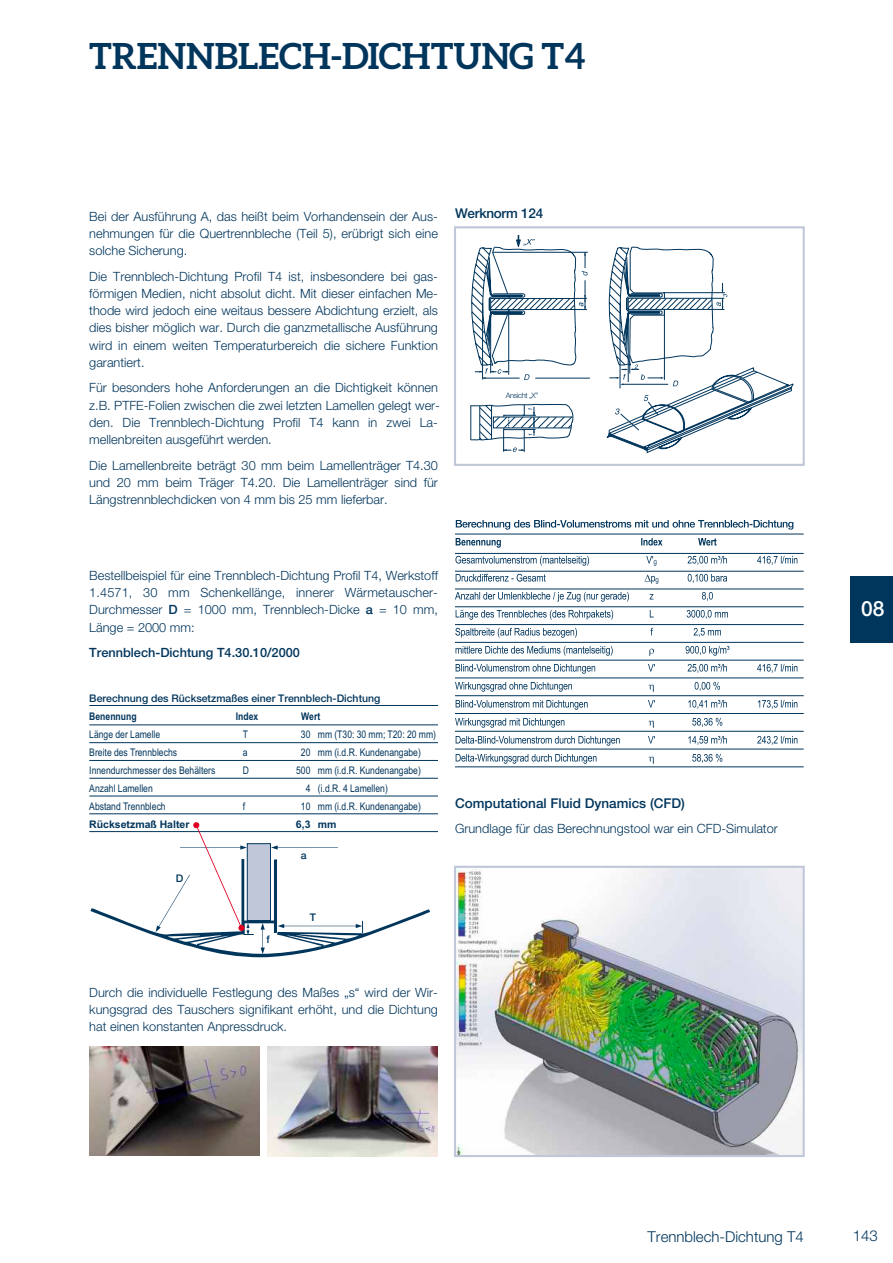
<style>
.page{position:relative;width:893px;height:1263px;background:#fff}
.page>*{position:absolute;margin:0;border:0;box-sizing:border-box;transform-origin:0 0}
.t1{font:700 36px "Aleo";color:#00355c}
.t2{font:700 21px "Helvetica Neue LT Pro";color:#fff}
.t3{font:15px "Helvetica Neue LT Pro";color:#00355c}
.t4{font:700 13.5px "Helvetica Neue LT Pro";color:#00355c}
.t5{font:700 13.5px "Helvetica Neue LT Pro";letter-spacing:-.02em;color:#00355c}
.t6{font:12.75px/17.2px "Helvetica Neue LT Pro";color:#00355c;text-align:justify}
.t7{font:700 12.75px "Helvetica Neue LT Pro";color:#00355c}
.t8{font:10.5px "Arial Narrow";color:#00355c}
.t9{font:700 10.5px "Helvetica Neue LT Pro";color:#00355c}
.t10{font:700 10.5px "Arial";color:#00355c}
.t11{font:700 10.5px "Arial Narrow";color:#00355c}
.t12{font:7.5px "Helvetica Neue LT Pro";letter-spacing:-.04em;color:#00355c}
.s1{font-weight:700}
</style>
<div class="page">
<img style="left:457px;top:869px;width:345px;height:285px">
<div style="left:454px;top:866px;width:351px;height:291px;border:2px solid #c0c7d8"></div>
<img style="left:89px;top:1046px;width:170px;height:110px">
<img style="left:268px;top:1047px;width:170px;height:109px">
<svg style="left:455px;top:520px;width:342px;height:244px"></svg>
<hr style="left:455px;top:534px;width:349px;height:1px;background:#00355c">
<hr style="left:455px;top:553px;width:349px;height:1px;background:#00355c">
<hr style="left:455px;top:571px;width:349px;height:1px;background:#00355c">
<hr style="left:455px;top:589px;width:349px;height:1px;background:#00355c">
<hr style="left:455px;top:606px;width:349px;height:1px;background:#00355c">
<hr style="left:455px;top:624px;width:349px;height:1px;background:#00355c">
<hr style="left:455px;top:642px;width:349px;height:1px;background:#00355c">
<hr style="left:455px;top:660px;width:349px;height:1px;background:#00355c">
<hr style="left:455px;top:677px;width:349px;height:1px;background:#00355c">
<hr style="left:455px;top:695px;width:349px;height:1px;background:#00355c">
<hr style="left:455px;top:713px;width:349px;height:1px;background:#00355c">
<hr style="left:455px;top:731px;width:349px;height:1px;background:#00355c">
<hr style="left:455px;top:749px;width:349px;height:1px;background:#00355c">
<hr style="left:455px;top:766px;width:349px;height:1px;background:#00355c">
<hr style="left:89px;top:705px;width:349px;height:1px;background:#00355c">
<hr style="left:89px;top:724px;width:349px;height:1px;background:#00355c">
<hr style="left:89px;top:742px;width:349px;height:1px;background:#00355c">
<hr style="left:89px;top:760px;width:349px;height:1px;background:#00355c">
<hr style="left:89px;top:778px;width:349px;height:1px;background:#00355c">
<hr style="left:89px;top:795px;width:349px;height:1px;background:#00355c">
<hr style="left:89px;top:813px;width:349px;height:1px;background:#00355c">
<hr style="left:89px;top:831px;width:349px;height:1px;background:#00355c">
<svg style="left:91px;top:822px;width:339px;height:135px"></svg>
<svg style="left:454px;top:226px;width:351px;height:240px"></svg>
<svg style="left:468px;top:235px;width:326px;height:221px"></svg>
<div style="left:851px;top:576px;width:42px;height:67px;background:#00355c"></div>
<h1 class="t1" style="left:89px;top:40px;width:498px">TRENNBLECH-DICHTUNG T4</h1>
<p class="t6" style="left:89px;top:209px;width:350px">Bei der Ausführung A, das heißt beim Vorhandensein der Aus-</p>
<p class="t5" style="left:455px;top:208px;width:90px">Werknorm 124</p>
<p class="t6" style="left:89px;top:227px;width:350px">nehmungen für die Quertrennbleche (Teil 5), erübrigt sich eine solche Sicherung.</p>
<p class="t6" style="left:89px;top:269px;width:350px">Die Trennblech-Dichtung Profil T4 ist, insbesondere bei gas&shy;förmigen Medien, nicht absolut dicht. Mit dieser einfachen Me&shy;thode wird jedoch eine weitaus bessere Abdichtung erzielt, als dies bisher möglich war. Durch die ganzmetallische Ausführung wird in einem weiten Temperaturbereich die sichere Funktion garantiert.</p>
<p class="t6" style="left:89px;top:381px;width:352px;text-align:left">Für besonders hohe Anforderungen an die Dichtigkeit können z.B. PTFE-Folien zwischen die zwei letzten Lamellen gelegt wer&shy;den. Die Trennblech-Dichtung Profil T4 kann in zwei La&shy;mellenbreiten ausgeführt werden.</p>
<p class="t6" style="left:89px;top:458px;width:350px">Die Lamellenbreite beträgt 30 mm beim Lamellenträger T4.30 und 20 mm beim Träger T4.20. Die Lamellenträger sind für Längstrennblechdicken von 4 mm bis 25 mm lieferbar.</p>
<p class="t12" style="left:506px;top:392px;width:34px">Ansicht „X”</p>
<p class="t6" style="left:89px;top:568px;width:350px">Bestellbeispiel für eine Trennblech-Dichtung Profil T4, Werkstoff 1.4571, 30 mm Schenkellänge, innerer Wärmetauscher-Durchmesser <span class="s1">D</span> = 1000 mm, Trennblech-Dicke <span class="s1">a</span> = 10 mm, Länge = 2000 mm:</p>
<p class="t7" style="left:89px;top:648px;width:212px">Trennblech-Dichtung T4.30.10/2000</p>
<p class="t9" style="left:89px;top:695px;width:293px">Berechnung des Rücksetzmaßes einer Trennblech-Dichtung</p>
<p class="t11" style="left:89px;top:713px;width:49px">Benennung</p>
<p class="t11" style="left:236px;top:713px;width:24px">Index</p>
<p class="t11" style="left:301px;top:713px;width:20px">Wert</p>
<p class="t8" style="left:89px;top:731px;width:73px">Länge der Lamelle</p>
<p class="t8" style="left:243px;top:731px;width:7px">T</p>
<p class="t8" style="left:301px;top:731px;width:137px">30 mm (T30: 30 mm; T20: 20 mm)</p>
<p class="t8" style="left:89px;top:749px;width:89px">Breite des Trennblechs</p>
<p class="t8" style="left:243px;top:749px;width:6px">a</p>
<p class="t8" style="left:301px;top:749px;width:121px">20 mm (i.d.R. Kundenangabe)</p>
<p class="t8" style="left:89px;top:767px;width:128px">Innendurchmesser des Behälters</p>
<p class="t8" style="left:243px;top:767px;width:8px">D</p>
<p class="t8" style="left:296px;top:767px;width:126px">500 mm (i.d.R. Kundenangabe)</p>
<p class="t8" style="left:89px;top:785px;width:65px">Anzahl Lamellen</p>
<p class="t8" style="left:306px;top:785px;width:84px">4 (i.d.R. 4 Lamellen)</p>
<p class="t8" style="left:89px;top:803px;width:78px">Abstand Trennblech</p>
<p class="t8" style="left:243px;top:803px;width:4px">f</p>
<p class="t8" style="left:301px;top:803px;width:121px">10 mm (i.d.R. Kundenangabe)</p>
<p class="t10" style="left:89px;top:821px;width:102px">Rücksetzmaß Halter</p>
<p class="t10" style="left:296px;top:821px;width:42px">6,3 mm</p>
<p class="t9" style="left:301px;top:852px;width:7px">a</p>
<p class="t9" style="left:176px;top:874px;width:9px">D</p>
<p class="t9" style="left:267px;top:935px;width:5px">f</p>
<p class="t9" style="left:310px;top:914px;width:8px">T</p>
<p class="t4" style="left:455px;top:798px;width:232px">Computational Fluid Dynamics (CFD)</p>
<p class="t6" style="left:455px;top:822px;width:324px">Grundlage für das Berechnungstool war ein CFD-Simulator</p>
<p class="t6" style="left:89px;top:985px;width:350px">Durch die individuelle Festlegung des Maßes „s“ wird der Wir&shy;kungsgrad des Tauschers signifikant erhöht, und die Dichtung hat einen konstanten Anpressdruck.</p>
<h2 class="t2" style="left:861px;top:601px;width:25px">08</h2>
<p class="t3" style="left:648px;top:1231px;width:158px">Trennblech-Dichtung T4</p>
<p class="t3" style="left:853px;top:1231px;width:27px">143</p>
</div>
